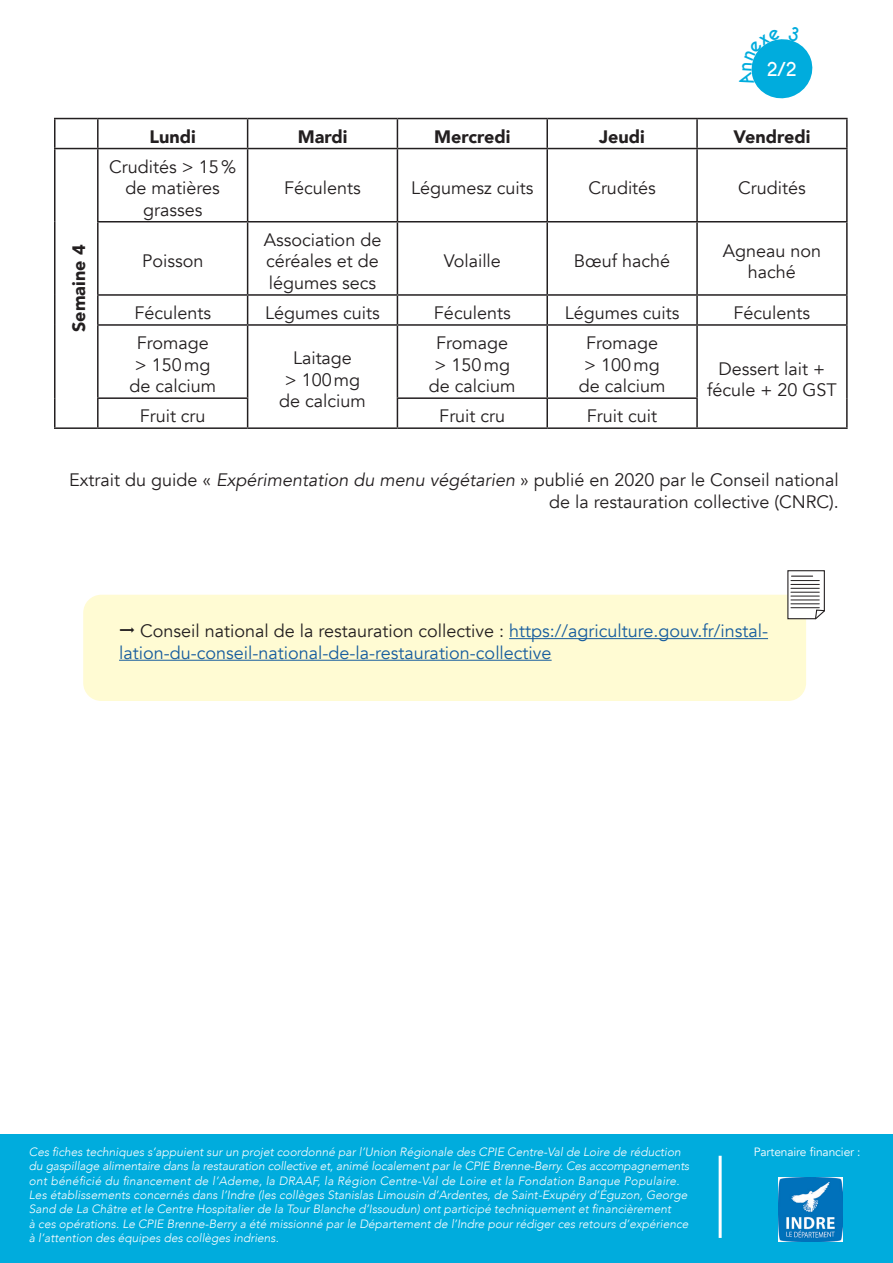
<style>
.page{position:relative;width:893px;height:1263px;background:#fff}
.page>*{position:absolute;margin:0;border:0;box-sizing:border-box;transform-origin:0 0}
.t1{font:18px/21.6px "Avenir";color:#231f20;text-align:center}
.t2{font:18px/21.6px "Avenir";color:#175d9e}
.t3{font:900 18px "Avenir";color:#231f20}
.t4{font:700 18px "Caviar Dreams";color:#fff}
.t5{font:italic 300 12px/14.4px "Avenir";color:#fff}
.t6{font:12px "Avenir";letter-spacing:-.01em;color:#fff}
.s1{font-style:italic}
.s2{font-family:"Caviar Dreams";font-weight:700;color:#231f20}
.s3{color:#231f20}
</style>
<div class="page">
<div style="left:83px;top:595px;width:723px;height:106px;background:#fffbd3;border-radius:18px"></div>
<hr style="left:54px;top:118px;width:44px;height:1px;background:#231f20">
<hr style="left:54px;top:119px;width:2px;height:29px;background:#231f20">
<hr style="left:98px;top:118px;width:150px;height:1px;background:#231f20">
<hr style="left:97px;top:119px;width:2px;height:29px;background:#231f20">
<hr style="left:248px;top:118px;width:149px;height:1px;background:#231f20">
<svg style="left:247px;top:119px;width:1px;height:29px"></svg>
<hr style="left:397px;top:118px;width:150px;height:1px;background:#231f20">
<svg style="left:397px;top:119px;width:1px;height:29px"></svg>
<hr style="left:547px;top:118px;width:150px;height:1px;background:#231f20">
<hr style="left:546px;top:119px;width:2px;height:29px;background:#231f20">
<hr style="left:697px;top:118px;width:151px;height:1px;background:#231f20">
<hr style="left:696px;top:119px;width:2px;height:29px;background:#231f20">
<hr style="left:846px;top:119px;width:2px;height:29px;background:#231f20">
<hr style="left:54px;top:148px;width:44px;height:1px;background:#231f20">
<hr style="left:54px;top:149px;width:2px;height:73px;background:#231f20">
<hr style="left:98px;top:148px;width:150px;height:1px;background:#231f20">
<hr style="left:97px;top:149px;width:2px;height:72px;background:#231f20">
<hr style="left:248px;top:148px;width:149px;height:1px;background:#231f20">
<hr style="left:247px;top:149px;width:1px;height:72px;background:#231f20">
<hr style="left:397px;top:148px;width:150px;height:1px;background:#231f20">
<hr style="left:397px;top:149px;width:1px;height:72px;background:#231f20">
<hr style="left:547px;top:148px;width:150px;height:1px;background:#231f20">
<hr style="left:546px;top:149px;width:2px;height:72px;background:#231f20">
<hr style="left:697px;top:148px;width:151px;height:1px;background:#231f20">
<hr style="left:696px;top:149px;width:2px;height:72px;background:#231f20">
<hr style="left:846px;top:149px;width:2px;height:72px;background:#231f20">
<hr style="left:54px;top:222px;width:2px;height:73px;background:#231f20">
<hr style="left:97px;top:221px;width:151px;height:1px;background:#231f20">
<hr style="left:97px;top:222px;width:2px;height:72px;background:#231f20">
<hr style="left:248px;top:221px;width:149px;height:1px;background:#231f20">
<hr style="left:247px;top:222px;width:1px;height:72px;background:#231f20">
<hr style="left:397px;top:221px;width:150px;height:1px;background:#231f20">
<hr style="left:397px;top:222px;width:1px;height:72px;background:#231f20">
<hr style="left:547px;top:221px;width:150px;height:1px;background:#231f20">
<hr style="left:546px;top:222px;width:2px;height:72px;background:#231f20">
<hr style="left:697px;top:221px;width:151px;height:1px;background:#231f20">
<hr style="left:696px;top:222px;width:2px;height:72px;background:#231f20">
<hr style="left:846px;top:222px;width:2px;height:72px;background:#231f20">
<hr style="left:54px;top:295px;width:2px;height:30px;background:#231f20">
<hr style="left:97px;top:294px;width:151px;height:2px;background:#231f20">
<hr style="left:97px;top:296px;width:2px;height:28px;background:#231f20">
<hr style="left:248px;top:294px;width:149px;height:2px;background:#231f20">
<svg style="left:247px;top:296px;width:1px;height:28px"></svg>
<hr style="left:397px;top:294px;width:150px;height:2px;background:#231f20">
<svg style="left:397px;top:296px;width:1px;height:28px"></svg>
<hr style="left:547px;top:294px;width:150px;height:2px;background:#231f20">
<hr style="left:546px;top:296px;width:2px;height:28px;background:#231f20">
<hr style="left:697px;top:294px;width:151px;height:2px;background:#231f20">
<hr style="left:696px;top:296px;width:2px;height:28px;background:#231f20">
<hr style="left:846px;top:296px;width:2px;height:28px;background:#231f20">
<hr style="left:54px;top:325px;width:2px;height:73px;background:#231f20">
<hr style="left:97px;top:324px;width:151px;height:2px;background:#231f20">
<hr style="left:97px;top:326px;width:2px;height:71px;background:#231f20">
<hr style="left:248px;top:324px;width:149px;height:2px;background:#231f20">
<hr style="left:247px;top:326px;width:1px;height:71px;background:#231f20">
<hr style="left:397px;top:324px;width:150px;height:2px;background:#231f20">
<hr style="left:397px;top:326px;width:1px;height:71px;background:#231f20">
<hr style="left:547px;top:324px;width:150px;height:2px;background:#231f20">
<hr style="left:546px;top:326px;width:2px;height:71px;background:#231f20">
<hr style="left:697px;top:324px;width:151px;height:2px;background:#231f20">
<hr style="left:696px;top:326px;width:2px;height:71px;background:#231f20">
<hr style="left:846px;top:326px;width:2px;height:72px;background:#231f20">
<hr style="left:54px;top:398px;width:2px;height:29px;background:#231f20">
<hr style="left:97px;top:397px;width:151px;height:2px;background:#231f20">
<hr style="left:97px;top:399px;width:2px;height:28px;background:#231f20">
<svg style="left:247px;top:399px;width:1px;height:28px"></svg>
<hr style="left:397px;top:397px;width:150px;height:2px;background:#231f20">
<svg style="left:397px;top:399px;width:1px;height:28px"></svg>
<hr style="left:547px;top:397px;width:151px;height:2px;background:#231f20">
<hr style="left:546px;top:399px;width:2px;height:28px;background:#231f20">
<hr style="left:696px;top:399px;width:2px;height:28px;background:#231f20">
<hr style="left:846px;top:398px;width:2px;height:29px;background:#231f20">
<hr style="left:54px;top:427px;width:44px;height:2px;background:#231f20">
<hr style="left:98px;top:427px;width:150px;height:2px;background:#231f20">
<hr style="left:248px;top:427px;width:149px;height:2px;background:#231f20">
<hr style="left:397px;top:427px;width:150px;height:2px;background:#231f20">
<hr style="left:547px;top:427px;width:150px;height:2px;background:#231f20">
<hr style="left:697px;top:427px;width:151px;height:2px;background:#231f20">
<hr style="left:509px;top:638px;width:259px;height:1px;background:#175d9e">
<hr style="left:119px;top:660px;width:433px;height:1px;background:#175d9e">
<div style="left:0;top:1134px;width:893px;height:129px;background:#00acdd"></div>
<img style="left:778px;top:1177px;width:64px;height:64px">
<hr style="left:719px;top:1156px;width:3px;height:82px;background:#fff">
<svg style="left:787px;top:570px;width:38px;height:50px"></svg>
<svg style="left:751px;top:39px;width:62px;height:60px"></svg>
<h1 class="t4" style="left:766px;top:58px;width:32px">2/2</h1>
<h1 class="t3" style="left:150px;top:121px;width:48px">Lundi</h1>
<h1 class="t3" style="left:298px;top:121px;width:51px">Mardi</h1>
<h1 class="t3" style="left:434px;top:121px;width:78px">Mercredi</h1>
<h1 class="t3" style="left:599px;top:121px;width:47px">Jeudi</h1>
<h1 class="t3" style="left:733px;top:121px;width:79px">Vendredi</h1>
<h1 class="t3" style="left:64px;top:332px;width:89px;rotate:-90deg">Semaine 4</h1>
<h1 class="t1" style="left:109px;top:156px;width:128px">Crudités &gt; 15% de matières grasses</h1>
<h1 class="t1" style="left:142px;top:251px;width:63px">Poisson</h1>
<h1 class="t1" style="left:284px;top:177px;width:78px">Féculents</h1>
<h1 class="t1" style="left:411px;top:177px;width:124px">Légumesz cuits</h1>
<h1 class="t1" style="left:588px;top:177px;width:69px">Crudités</h1>
<h1 class="t1" style="left:738px;top:177px;width:69px">Crudités</h1>
<h1 class="t1" style="left:264px;top:229px;width:119px;text-align:left">Association de céréales et de légumes secs</h1>
<h1 class="t1" style="left:444px;top:251px;width:59px">Volaille</h1>
<h1 class="t1" style="left:574px;top:251px;width:98px">Bœuf haché</h1>
<h1 class="t1" style="left:723px;top:240px;width:100px">Agneau non haché</h1>
<h1 class="t1" style="left:134px;top:302px;width:78px">Féculents</h1>
<h1 class="t1" style="left:265px;top:302px;width:116px">Légumes cuits</h1>
<h1 class="t1" style="left:434px;top:302px;width:78px">Féculents</h1>
<h1 class="t1" style="left:565px;top:302px;width:116px">Légumes cuits</h1>
<h1 class="t1" style="left:734px;top:302px;width:78px">Féculents</h1>
<h1 class="t1" style="left:129px;top:332px;width:88px">Fromage &gt; 150mg de calcium</h1>
<h1 class="t1" style="left:429px;top:332px;width:88px">Fromage &gt; 150mg de calcium</h1>
<h1 class="t1" style="left:579px;top:332px;width:88px">Fromage &gt; 100mg de calcium</h1>
<h1 class="t1" style="left:279px;top:347px;width:88px">Laitage<br>&gt; 100mg de calcium</h1>
<h1 class="t1" style="left:707px;top:358px;width:131px">Dessert lait + fécule + 20 GST</h1>
<h1 class="t1" style="left:140px;top:405px;width:67px">Fruit cru</h1>
<h1 class="t1" style="left:439px;top:405px;width:67px">Fruit cru</h1>
<h1 class="t1" style="left:587px;top:405px;width:72px">Fruit cuit</h1>
<h1 class="t1" style="left:69px;top:469px;width:771px;text-align:right">Extrait du guide « <span class="s1">Expérimentation du menu végétarien</span> » publié en 2020 par le Conseil national de la restauration collective (CNRC).</h1>
<h1 class="t2" style="left:119px;top:621px;width:650px"><span class="s2">→</span> <span class="s3">Conseil national de la restauration collective :</span> https://agriculture.gouv.fr/instal&shy;lation-du-conseil-national-de-la-restauration-collective</h1>
<p class="t5" style="left:29px;top:1144px;width:662px">Ces fiches techniques s’appuient sur un projet coordonné par l’Union Régionale des CPIE Centre-Val de Loire de réduction du gaspillage alimentaire dans la restauration collective et, animé localement par le CPIE Brenne-Berry. Ces accompagnements ont bénéficié du financement de l’Ademe, la DRAAF, la Région Centre-Val de Loire et la Fondation Banque Populaire.<br>Les établissements concernés dans l’Indre (les collèges Stanislas Limousin d’Ardentes, de Saint-Exupéry d’Éguzon, George Sand de La Châtre et le Centre Hospitalier de la Tour Blanche d’Issoudun) ont participé techniquement et financièrement<br>à ces opérations. Le CPIE Brenne-Berry a été missionné par le Département de l’Indre pour rédiger ces retours d’expérience à l’attention des équipes des collèges indriens.</p>
<p class="t6" style="left:754px;top:1144px;width:108px">Partenaire financier :</p>
</div>
